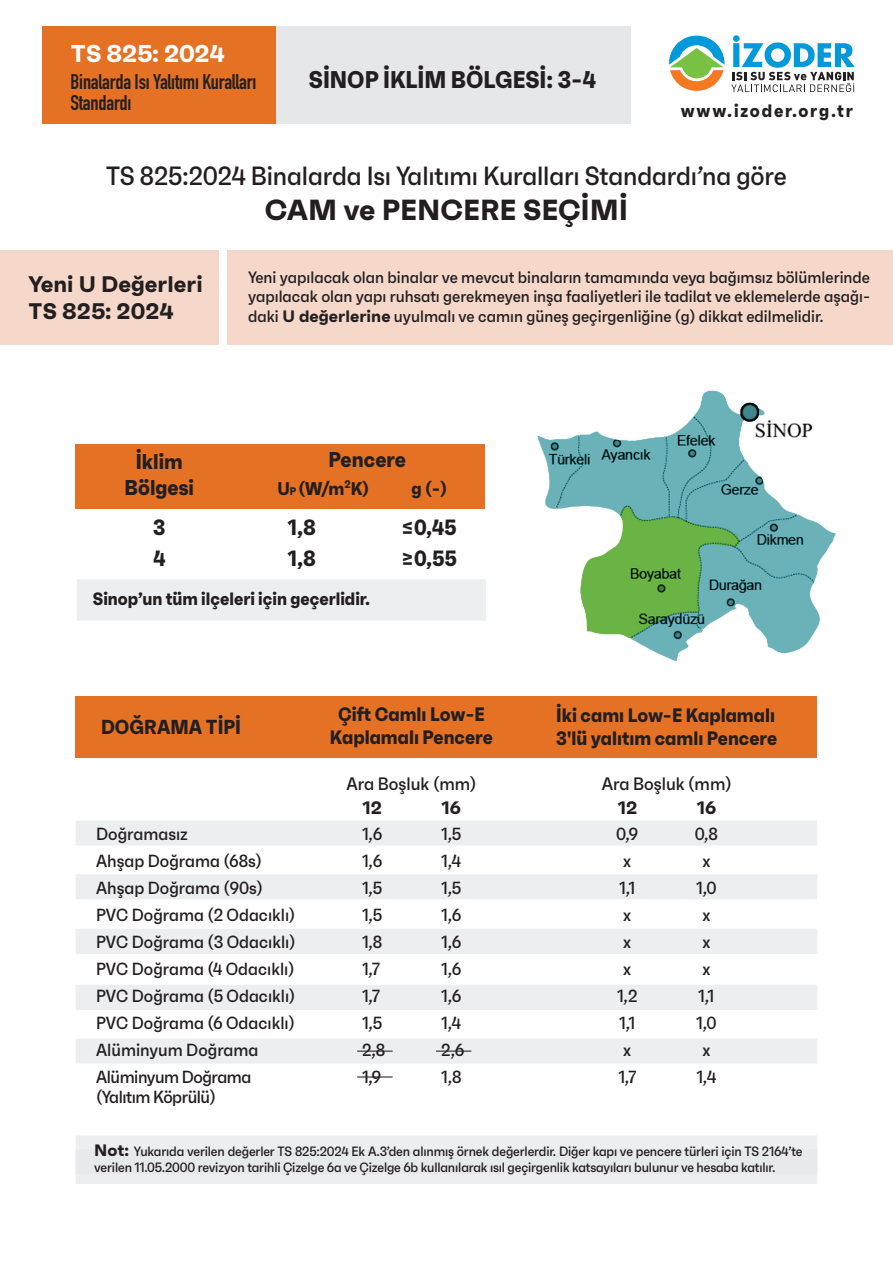
<style>
.page{position:relative;width:893px;height:1263px;background:#fff}
.page>*{position:absolute;margin:0;border:0;box-sizing:border-box;transform-origin:0 0}
.t1{font:700 29.1px "Faktum";letter-spacing:-.005em;color:#231f20}
.t2{font:500 26.4px "Faktum Con";letter-spacing:-.005em;color:#231f20}
.t3{font:700 24.3px "Faktum";color:#fff}
.t4{font:700 24.15px "Faktum Con";color:#231f20}
.t5{font:700 22.5px/27px "Faktum";color:#231f20}
.t6{font:700 22.05px "Faktum Con";color:#231f20}
.t7{font:700 21.45px/25.7px "Faktum Con";color:#231f20;text-align:center}
.t8{font:700 21px/21px "DIN Condensed";letter-spacing:-.01em;color:#231f20}
.t9{font:700 20.25px "Faktum Con";color:#231f20}
.t10{font:700 19.35px/23.2px "Faktum Con";color:#231f20;text-align:center}
.t11{font:700 18.45px "Faktum Con";color:#231f20}
.t12{font:500 18px "Faktum Con";color:#231f20}
.t13{font:700 18px "Faktum Con";letter-spacing:.1em;color:#231f20}
.t14{font:700 18px "Faktum";color:#231f20}
.t15{font:700 17.85px "Faktum Con";color:#231f20}
.t16{font:500 17.55px/27px "Faktum Con";color:#231f20}
.t17{font:500 17.55px "Faktum Con";letter-spacing:-.025em;color:#231f20}
.t18{font:500 16.5px/19.8px "Faktum Con";color:#231f20;text-align:justify}
.t19{font:500 13.5px/16.2px "Faktum Con";letter-spacing:-.01em;color:#231f20}
.s1{font-family:"Faktum";font-weight:700}
.s2{font-size:11.1px}
.s3{font-family:"Faktum";font-weight:700;font-size:16.5px}
</style>
<div class="page">
<div style="left:42px;top:26px;width:589px;height:98px;background:#e6e7e9"></div>
<div style="left:76px;top:696px;width:741px;height:62px;background:#e57125"></div>
<div style="left:76px;top:821px;width:741px;height:24px;background:#edeeef"></div>
<div style="left:76px;top:874px;width:741px;height:25px;background:#edeeef"></div>
<div style="left:76px;top:929px;width:741px;height:25px;background:#edeeef"></div>
<div style="left:76px;top:985px;width:741px;height:25px;background:#edeeef"></div>
<div style="left:76px;top:1039px;width:741px;height:25px;background:#edeeef"></div>
<div style="left:76px;top:1136px;width:741px;height:48px;background:#e9eaeb"></div>
<div style="left:77px;top:579px;width:409px;height:42px;background:#edeeef"></div>
<hr style="left:357px;top:1050px;width:36px;height:2px;background:#231f20">
<hr style="left:357px;top:1076px;width:36px;height:1px;background:#231f20">
<hr style="left:436px;top:1050px;width:35px;height:2px;background:#231f20">
<div style="left:42px;top:26px;width:234px;height:98px;background:#e57125"></div>
<img style="left:537px;top:390px;width:299px;height:271px">
<div style="left:76px;top:444px;width:409px;height:65px;background:#e57125"></div>
<div style="left:1px;top:251px;width:218px;height:94px;background:#f5d8c9"></div>
<div style="left:228px;top:251px;width:665px;height:94px;background:#f5d8c9"></div>
<svg style="left:669px;top:35px;width:56px;height:56px"></svg>
<svg style="left:731px;top:35px;width:124px;height:57px"></svg>
<h3 class="t3" style="left:71px;top:38px;width:156px">TS 825: 2024</h3>
<p class="t8" style="left:71px;top:71px;width:187px">Binalarda Isı Yalıtımı Kuralları<br>Standardı</p>
<h3 class="t4" style="left:309px;top:64px;width:289px">SİNOP İKLİM BÖLGESİ: 3-4</h3>
<p class="t13" style="left:681px;top:99px;width:174px">www.izoder.org.tr</p>
<h2 class="t2" style="left:106px;top:160px;width:682px">TS 825:2024 Binalarda Isı Yalıtımı Kuralları Standardı’na göre</h2>
<h1 class="t1" style="left:265px;top:191px;width:365px">CAM ve PENCERE SEÇİMİ</h1>
<p class="t5" style="left:28px;top:270px;width:176px">Yeni U Değerleri<br>TS 825: 2024</p>
<p class="t18" style="left:248px;top:267px;width:623px">Yeni yapılacak olan binalar ve mevcut binaların tamamında veya bağımsız bölümlerinde yapılacak olan yapı ruhsatı gerekmeyen inşa faaliyetleri ile tadilat ve eklemelerde aşağı&shy;daki <span class="s1">U değerlerine</span> uyulmalı ve camın güneş geçirgenliğine (g) dikkat edilmelidir.</p>
<p class="t7" style="left:125px;top:449px;width:71px">İklim<br>Bölgesi</p>
<p class="t7" style="left:328px;top:447px;width:79px">Pencere</p>
<p class="t11" style="left:277px;top:477px;width:93px">U<span class="s2">P</span> (W/m<sup>2</sup>K)</p>
<p class="t11" style="left:412px;top:477px;width:37px">g (-)</p>
<p class="t6" style="left:153px;top:513px;width:14px">3</p>
<p class="t6" style="left:288px;top:513px;width:30px">1,8</p>
<p class="t6" style="left:401px;top:513px;width:57px">≤0,45</p>
<p class="t6" style="left:153px;top:544px;width:14px">4</p>
<p class="t6" style="left:288px;top:544px;width:30px">1,8</p>
<p class="t6" style="left:401px;top:544px;width:57px">≥0,55</p>
<p class="t15" style="left:93px;top:587px;width:279px">Sinop’un tüm ilçeleri için geçerlidir.</p>
<p class="t9" style="left:101px;top:714px;width:142px">DOĞRAMA TİPİ</p>
<p class="t16" style="left:96px;top:820px;width:201px">Doğramasız<br>Ahşap Doğrama (68s)<br>Ahşap Doğrama (90s)<br>PVC Doğrama (2 Odacıklı)<br>PVC Doğrama (3 Odacıklı)<br>PVC Doğrama (4 Odacıklı)<br>PVC Doğrama (5 Odacıklı)<br>PVC Doğrama (6 Odacıklı)<br>Alüminyum Doğrama<br>Alüminyum Doğrama</p>
<p class="t17" style="left:96px;top:1086px;width:121px">(Yalıtım Köprülü)</p>
<p class="t10" style="left:330px;top:702px;width:165px">Çift Camlı Low-E<br>Kaplamalı Pencere</p>
<p class="t10" style="left:556px;top:703px;width:223px;text-align:left">İki camı Low-E Kaplamalı<br>3'lü yalıtım camlı Pencere</p>
<p class="t12" style="left:346px;top:773px;width:132px">Ara Boşluk (mm)</p>
<p class="t12" style="left:602px;top:773px;width:132px">Ara Boşluk (mm)</p>
<p class="t14" style="left:362px;top:796px;width:21px">12</p>
<p class="t14" style="left:441px;top:796px;width:21px">16</p>
<p class="t14" style="left:617px;top:796px;width:21px">12</p>
<p class="t14" style="left:696px;top:796px;width:21px">16</p>
<p class="t16" style="left:362px;top:820px;width:25px">1,6<br>1,6<br>1,5<br>1,5<br>1,8<br>1,7<br>1,7<br>1,5<br>2,8<br>1,9</p>
<p class="t16" style="left:441px;top:820px;width:25px">1,5<br>1,4<br>1,5<br>1,6<br>1,6<br>1,6<br>1,6<br>1,4<br>2,6<br>1,8</p>
<p class="t16" style="left:616px;top:820px;width:24px;text-align:center">0,9 x<br>1,1 x<br>x<br>x<br>1,2<br>1,1 x<br>1,7</p>
<p class="t16" style="left:695px;top:820px;width:25px;text-align:center">0,8 x<br>1,0 x<br>x<br>x<br>1,1<br>1,0 x<br>1,4</p>
<p class="t19" style="left:94px;top:1143px;width:710px"><span class="s3">Not:</span> Yukarıda verilen değerler TS 825:2024 Ek A.3’den alınmış örnek değerlerdir. Diğer kapı ve pencere türleri için TS 2164’te verilen 11.05.2000 revizyon tarihli Çizelge 6a ve Çizelge 6b kullanılarak ısıl geçirgenlik katsayıları bulunur ve hesaba katılır.</p>
</div>
